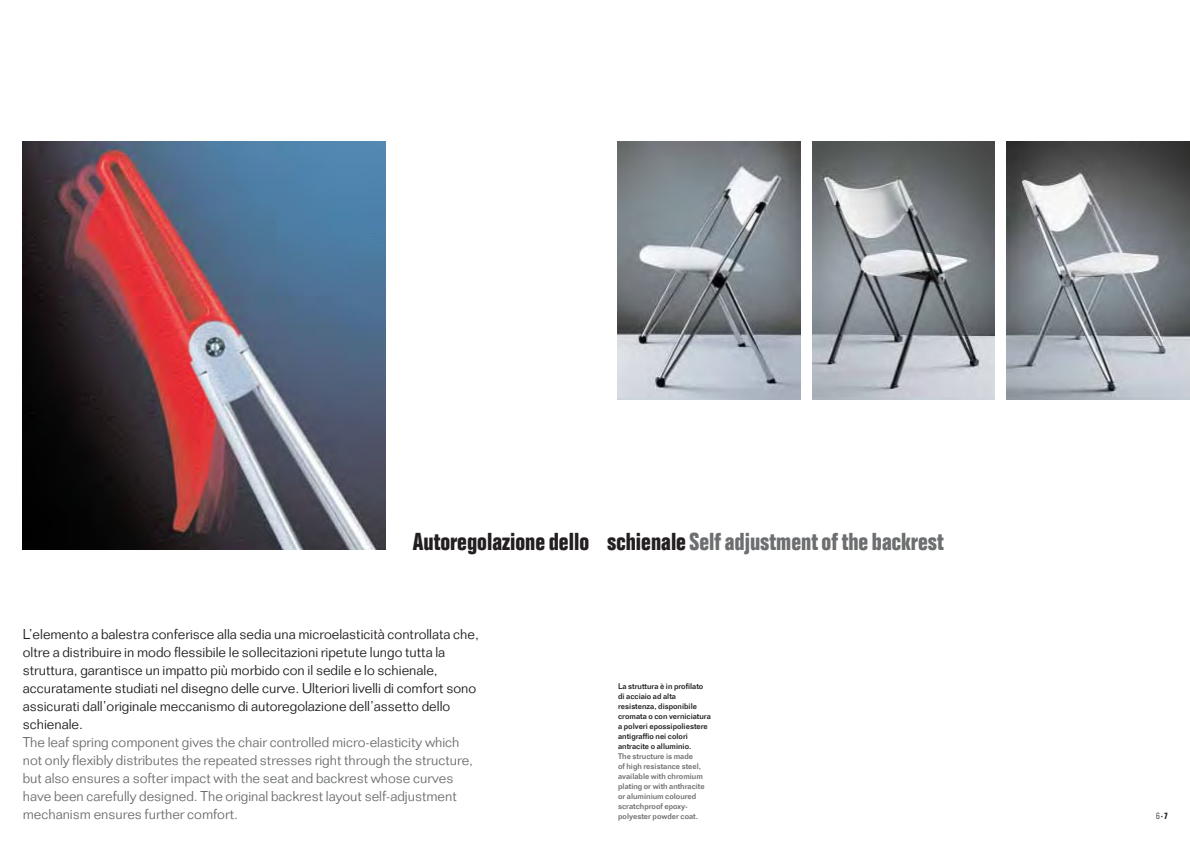
<style>
.page{position:relative;width:1190px;height:841px;background:#fff}
.page>*{position:absolute;margin:0;border:0;box-sizing:border-box;transform-origin:0 0}
.t1{font:700 condensed 24px "Folio";color:#231f20}
.t2{font:300 14px/18px "Folio";color:#231f20}
.t3{font:300 14px/18px "Folio";color:#6c6e70}
.t4{font:300 condensed 9px "Univers";color:#231f20;scale:.95 1}
.t5{font:500 8px/10px "Folio";color:#231f20}
.t6{font:500 8px/10px "Folio";color:#6c6e70}
.t7{font:300 condensed 4px "Univers";color:#231f20;scale:.95 1}
.s1{color:#6c6e70}
.s2{font-family:"Folio";font-weight:700;font-size:9px}
</style>
<div class="page">
<img style="left:23px;top:142px;width:363px;height:408px">
<img style="left:1006px;top:142px;width:184px;height:258px">
<img style="left:812px;top:142px;width:183px;height:258px">
<img style="left:618px;top:142px;width:183px;height:258px">
<h1 class="t1" style="left:413px;top:533px;width:533px">Autoregolazione dello schienale <span class="s1">Self adjustment of the backrest</span></h1>
<p class="t2" style="left:23px;top:627px;width:458px">L’elemento a balestra conferisce alla sedia una microelasticità controllata che, oltre a distribuire in modo flessibile le sollecitazioni ripetute lungo tutta la struttura, garantisce un impatto più morbido con il sedile e lo schienale, accuratamente studiati nel disegno delle curve. Ulteriori livelli di comfort sono assicurati dall’originale meccanismo di autoregolazione dell’assetto dello schienale.</p>
<p class="t3" style="left:23px;top:735px;width:452px">The leaf spring component gives the chair controlled micro-elasticity which not only flexibly distributes the repeated stresses right through the structure, but also ensures a softer impact with the seat and backrest whose curves have been carefully designed. The original backrest layout self-adjustment mechanism ensures further comfort.</p>
<p class="t5" style="left:618px;top:682px;width:94px">La struttura è in profilato di acciaio ad alta resistenza, disponibile cromata o con verniciatura a polveri epossipoliestere antigraffio nei colori antracite o alluminio.</p>
<p class="t6" style="left:618px;top:752px;width:88px">The structure is made<br>of high resistance steel, available with chromium plating or with anthracite or aluminium coloured scratchproof epoxy&shy;polyester powder coat.</p>
<p class="t4" style="left:1156px;top:813px;width:5px">6</p>
<p class="t7" style="left:1161px;top:815px;width:9px">• <span class="s2">7</span></p>
</div>
